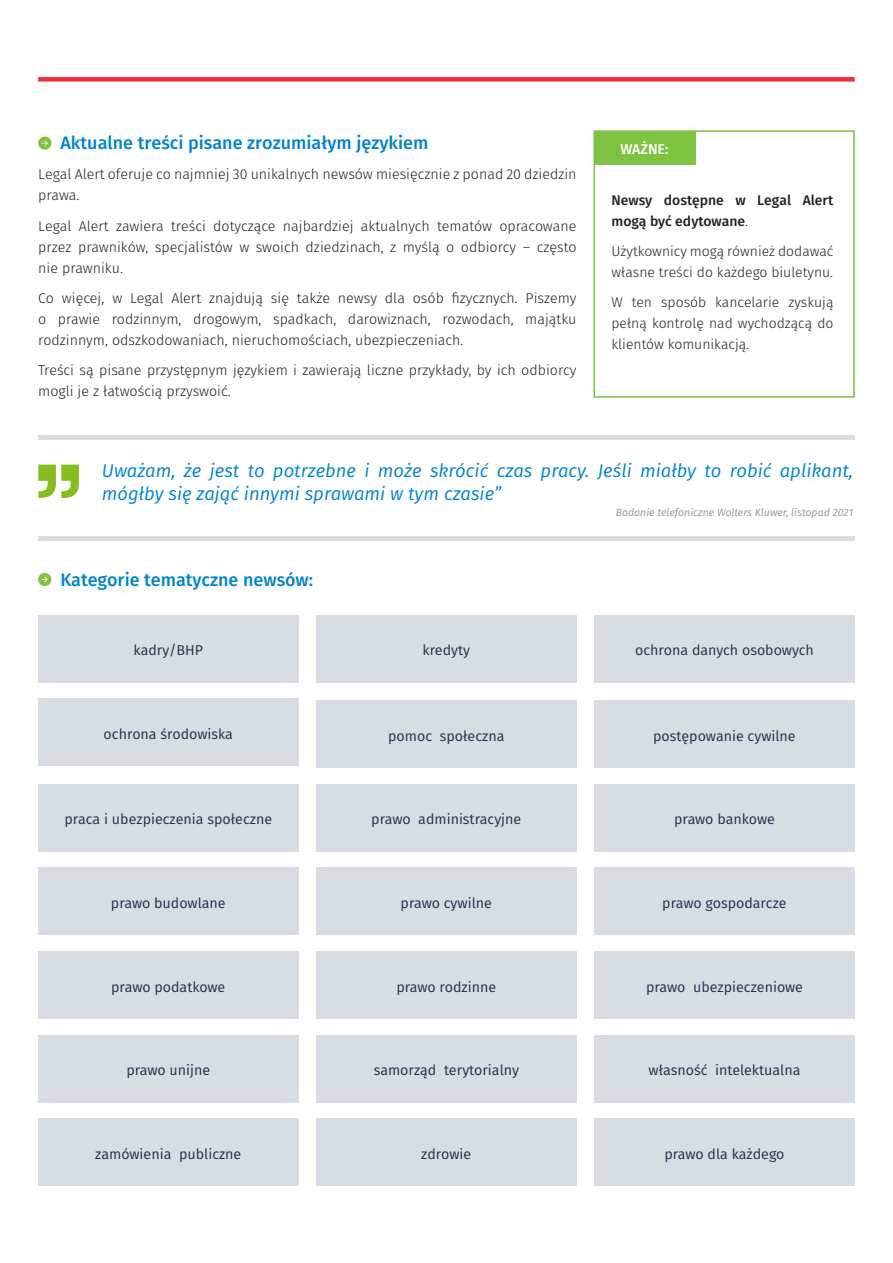
<style>
.page{position:relative;width:893px;height:1263px;background:#fff}
.page>*{position:absolute;margin:0;border:0;box-sizing:border-box;transform-origin:0 0}
.t1{font:italic 18.45px/22.5px "Fira Sans";color:#0084ca}
.t2{font:500 18px "Fira Sans";color:#0084ca}
.t3{font:300 14.25px/21px "Fira Sans";color:#231f20}
.t4{font:14.25px "Fira Sans";color:#262b47}
.t5{font:500 14.25px "Fira Sans";color:#fff}
.t6{font:300 13.95px/21px "Fira Sans";color:#231f20}
.t7{font:500 13.95px/21px "Fira Sans";color:#231f20}
.t8{font:italic 10.5px "Fira Sans";color:#929497}
.s1{font-weight:300}
</style>
<div class="page">
<div style="left:38px;top:573px;width:13px;height:13px;background:#7fc241;border-radius:50%"></div>
<svg style="left:41px;top:576px;width:7px;height:6px"></svg>
<div style="left:38px;top:77px;width:817px;height:5px;background:#ee2c3b"></div>
<div style="left:38px;top:615px;width:260px;height:67px;background:#d8dce3"></div>
<div style="left:316px;top:615px;width:261px;height:67px;background:#d8dce3"></div>
<div style="left:594px;top:615px;width:261px;height:67px;background:#d8dce3"></div>
<div style="left:38px;top:698px;width:260px;height:68px;background:#d8dce3"></div>
<div style="left:316px;top:700px;width:261px;height:68px;background:#d8dce3"></div>
<div style="left:594px;top:700px;width:261px;height:68px;background:#d8dce3"></div>
<div style="left:38px;top:784px;width:260px;height:67px;background:#d8dce3"></div>
<div style="left:316px;top:784px;width:261px;height:67px;background:#d8dce3"></div>
<div style="left:594px;top:784px;width:261px;height:67px;background:#d8dce3"></div>
<div style="left:38px;top:867px;width:260px;height:68px;background:#d8dce3"></div>
<div style="left:316px;top:867px;width:261px;height:68px;background:#d8dce3"></div>
<div style="left:594px;top:867px;width:261px;height:68px;background:#d8dce3"></div>
<div style="left:38px;top:951px;width:260px;height:68px;background:#d8dce3"></div>
<div style="left:316px;top:951px;width:261px;height:68px;background:#d8dce3"></div>
<div style="left:594px;top:951px;width:261px;height:68px;background:#d8dce3"></div>
<div style="left:38px;top:1035px;width:260px;height:68px;background:#d8dce3"></div>
<div style="left:316px;top:1035px;width:261px;height:68px;background:#d8dce3"></div>
<div style="left:594px;top:1035px;width:261px;height:68px;background:#d8dce3"></div>
<div style="left:38px;top:1118px;width:260px;height:68px;background:#d8dce3"></div>
<div style="left:316px;top:1118px;width:261px;height:68px;background:#d8dce3"></div>
<div style="left:594px;top:1118px;width:261px;height:68px;background:#d8dce3"></div>
<hr style="left:38px;top:436px;width:817px;height:4px;background:#d8dce3">
<hr style="left:38px;top:536px;width:817px;height:4px;background:#d8dce3">
<svg style="left:38px;top:465px;width:41px;height:33px"></svg>
<div style="left:594px;top:130px;width:261px;height:268px;border:2px solid #79c142"></div>
<div style="left:594px;top:131px;width:101px;height:33px;background:#7fc241"></div>
<div style="left:38px;top:137px;width:13px;height:13px;background:#7fc241;border-radius:50%"></div>
<svg style="left:42px;top:140px;width:6px;height:6px"></svg>
<p class="t2" style="left:60px;top:129px;width:369px">Aktualne treści pisane zrozumiałym językiem</p>
<p class="t5" style="left:620px;top:138px;width:50px">WAŻNE:</p>
<p class="t3" style="left:38px;top:164px;width:540px">Legal Alert oferuje co najmniej 30 unikalnych newsów miesięcznie z ponad 20 dziedzin prawa.</p>
<p class="t3" style="left:38px;top:215px;width:540px;text-align:justify">Legal Alert zawiera treści dotyczące najbardziej aktualnych tematów opracowane przez prawników, specjalistów w swoich dziedzinach, z myślą o odbiorcy – często nie prawniku.</p>
<p class="t3" style="left:38px;top:287px;width:540px;text-align:justify">Co więcej, w Legal Alert znajdują się także newsy dla osób fizycznych. Piszemy o prawie rodzinnym, drogowym, spadkach, darowiznach, rozwodach, majątku rodzinnym, odszkodowaniach, nieruchomościach, ubezpieczeniach.</p>
<p class="t3" style="left:38px;top:359px;width:540px">Treści są pisane przystępnym językiem i zawierają liczne przykłady, by ich odbiorcy mogli je z łatwością przyswoić.</p>
<p class="t7" style="left:611px;top:189px;width:223px">Newsy dostępne w Legal Alert mogą być edytowane<span class="s1">.</span></p>
<p class="t6" style="left:611px;top:241px;width:223px">Użytkownicy mogą również dodawać własne treści do każdego biuletynu.</p>
<p class="t6" style="left:611px;top:292px;width:223px;text-align:justify">W ten sposób kancelarie zyskują pełną kontrolę nad wychodzącą do klientów komunikacją.</p>
<p class="t1" style="left:102px;top:459px;width:753px">Uważam, że jest to potrzebne i może skrócić czas pracy. Jeśli miałby to robić aplikant, mógłby się zająć innymi sprawami w tym czasie”</p>
<p class="t8" style="left:616px;top:505px;width:239px">Badanie telefoniczne Wolters Kluwer, listopad 2021</p>
<p class="t2" style="left:60px;top:565px;width:254px">Kategorie tematyczne newsów:</p>
<p class="t4" style="left:134px;top:640px;width:71px">kadry/BHP</p>
<p class="t4" style="left:422px;top:640px;width:49px">kredyty</p>
<p class="t4" style="left:635px;top:640px;width:180px">ochrona danych osobowych</p>
<p class="t4" style="left:104px;top:723px;width:131px">ochrona środowiska</p>
<p class="t4" style="left:388px;top:725px;width:118px">pomoc społeczna</p>
<p class="t4" style="left:653px;top:725px;width:144px">postępowanie cywilne</p>
<p class="t4" style="left:65px;top:809px;width:209px">praca i ubezpieczenia społeczne</p>
<p class="t4" style="left:371px;top:809px;width:152px">prawo administracyjne</p>
<p class="t4" style="left:674px;top:809px;width:102px">prawo bankowe</p>
<p class="t4" style="left:111px;top:892px;width:116px">prawo budowlane</p>
<p class="t4" style="left:401px;top:892px;width:93px">prawo cywilne</p>
<p class="t4" style="left:662px;top:892px;width:126px">prawo gospodarcze</p>
<p class="t4" style="left:111px;top:976px;width:116px">prawo podatkowe</p>
<p class="t4" style="left:396px;top:976px;width:101px">prawo rodzinne</p>
<p class="t4" style="left:646px;top:976px;width:158px">prawo ubezpieczeniowe</p>
<p class="t4" style="left:126px;top:1060px;width:85px">prawo unijne</p>
<p class="t4" style="left:374px;top:1060px;width:147px">samorząd terytorialny</p>
<p class="t4" style="left:648px;top:1060px;width:153px">własność intelektualna</p>
<p class="t4" style="left:95px;top:1143px;width:148px">zamówienia publiczne</p>
<p class="t4" style="left:421px;top:1143px;width:52px">zdrowie</p>
<p class="t4" style="left:664px;top:1143px;width:122px">prawo dla każdego</p>
</div>
